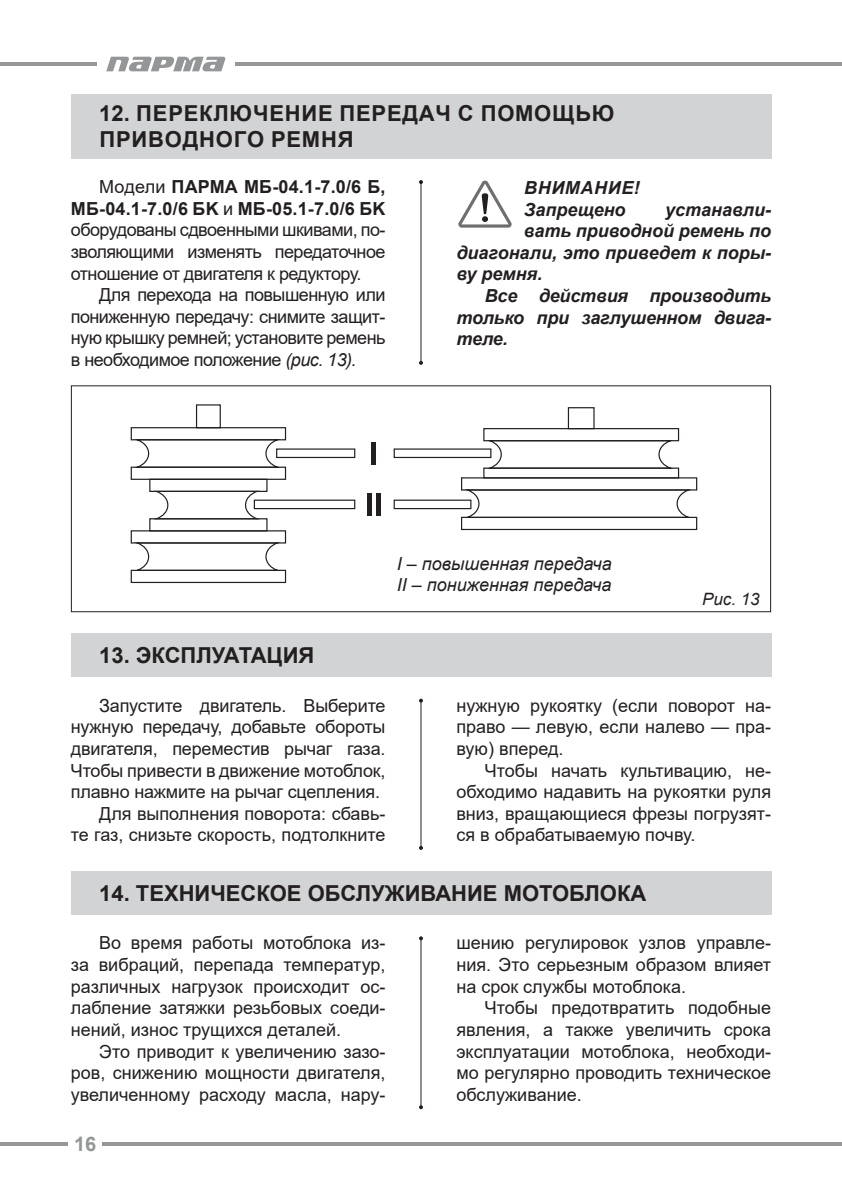
<style>
.page{position:relative;width:842px;height:1191px;background:#fff}
.page>*{position:absolute;margin:0;border:0;box-sizing:border-box;transform-origin:0 0}
.t1{font:700 22px "Arial";color:#231f20}
.t2{font:700 22px/26.4px "Arial";letter-spacing:.035em;color:#231f20}
.t3{font:700 20px "Arial";color:#949698}
.t4{font:18px/21.6px "Arial";letter-spacing:-.01em;color:#231f20;text-align:justify}
.t5{font:italic 700 18px/21.6px "Arial";color:#231f20}
.t6{font:italic 18px/21.6px "Arial";color:#231f20}
.t7{font:italic 17px "Arial";color:#231f20}
.s1{font-weight:700}
.s2{font-style:italic}
</style>
<div class="page">
<hr style="left:102px;top:1142px;width:740px;height:3px;background:#949698">
<svg style="left:0;top:1142px;width:68px;height:3px"></svg>
<hr style="left:235px;top:62px;width:607px;height:4px;background:#949698">
<hr style="left:0;top:62px;width:96px;height:4px;background:#949698">
<svg style="left:106px;top:57px;width:120px;height:14px"></svg>
<hr style="left:420px;top:700px;width:1px;height:148px;background:#231f20">
<svg style="left:419px;top:698px;width:4px;height:4px"></svg>
<svg style="left:419px;top:846px;width:4px;height:4px"></svg>
<div style="left:71px;top:634px;width:700px;height:43px;background:#d1d3d4"></div>
<hr style="left:420px;top:182px;width:1px;height:181px;background:#231f20">
<svg style="left:419px;top:180px;width:4px;height:4px"></svg>
<svg style="left:419px;top:361px;width:4px;height:4px"></svg>
<div style="left:71px;top:94px;width:700px;height:64px;background:#d1d3d4"></div>
<svg style="left:458px;top:181px;width:54px;height:47px"></svg>
<div style="left:131px;top:466px;width:155px;height:14px;border:1px solid #231f20"></div>
<div style="left:131px;top:427px;width:155px;height:13px;border:1px solid #231f20"></div>
<div style="left:131px;top:570px;width:155px;height:13px;border:1px solid #231f20"></div>
<div style="left:131px;top:530px;width:155px;height:13px;border:1px solid #231f20"></div>
<svg style="left:131px;top:438px;width:154px;height:31px"></svg>
<div style="left:483px;top:428px;width:196px;height:13px;border:1px solid #231f20"></div>
<svg style="left:483px;top:439px;width:195px;height:30px"></svg>
<div style="left:149px;top:518px;width:119px;height:13px;border:1px solid #231f20"></div>
<div style="left:149px;top:479px;width:119px;height:13px;border:1px solid #231f20"></div>
<svg style="left:149px;top:490px;width:115px;height:30px"></svg>
<svg style="left:131px;top:542px;width:154px;height:30px"></svg>
<div style="left:461px;top:517px;width:236px;height:13px;border:1px solid #231f20"></div>
<div style="left:461px;top:477px;width:236px;height:13px;border:1px solid #231f20"></div>
<svg style="left:460px;top:489px;width:236px;height:30px"></svg>
<div style="left:276px;top:448px;width:79px;height:10px;border:1px solid #231f20"></div>
<div style="left:394px;top:448px;width:97px;height:10px;border:1px solid #231f20"></div>
<div style="left:254px;top:499px;width:101px;height:10px;border:1px solid #231f20"></div>
<div style="left:394px;top:499px;width:77px;height:10px;border:1px solid #231f20"></div>
<hr style="left:367px;top:493px;width:4px;height:22px;background:#231f20">
<hr style="left:376px;top:493px;width:4px;height:22px;background:#231f20">
<hr style="left:372px;top:442px;width:4px;height:22px;background:#231f20">
<div style="left:196px;top:404px;width:25px;height:24px;border:1px solid #231f20"></div>
<div style="left:568px;top:407px;width:27px;height:22px;border:1px solid #231f20"></div>
<div style="left:71px;top:385px;width:700px;height:227px;border:1px solid #231f20"></div>
<div style="left:71px;top:871px;width:700px;height:43px;background:#d1d3d4"></div>
<hr style="left:420px;top:938px;width:1px;height:169px;background:#231f20">
<svg style="left:419px;top:936px;width:4px;height:4px"></svg>
<svg style="left:419px;top:1105px;width:4px;height:4px"></svg>
<p class="t2" style="left:99px;top:100px;width:517px">12. ПЕРЕКЛЮЧЕНИЕ ПЕРЕДАЧ С ПОМОЩЬЮ<br>ПРИВОДНОГО РЕМНЯ</p>
<p class="t5" style="left:524px;top:177px;width:117px">ВНИМАНИЕ!<br>Запрещено</p>
<p class="t4" style="left:71px;top:176px;width:316px;text-indent:28px">Модели <span class="s1">ПАРМА МБ-04.1-7.0/6 Б, МБ-04.1-7.0/6 БK</span> и <span class="s1">МБ-05.1-7.0/6 БK </span>оборудованы сдвоенными шкивами, по&shy;зволяющими изменять передаточное отношение от двигателя к редуктору.</p>
<p class="t4" style="left:71px;top:284px;width:316px;text-indent:28px">Для перехода на повышенную или пониженную передачу: снимите защит&shy;ную крышку ремней; установите ремень в необходимое положение <span class="s2">(рис. 13).</span></p>
<p class="t5" style="left:665px;top:199px;width:108px">устанавли-</p>
<p class="t5" style="left:524px;top:221px;width:249px">вать приводной ремень по</p>
<p class="t5" style="left:456px;top:242px;width:316px">диагонали, это приведет к поры-</p>
<p class="t5" style="left:456px;top:264px;width:88px">ву ремня.</p>
<p class="t5" style="left:485px;top:285px;width:288px">Все действия производить</p>
<p class="t5" style="left:456px;top:307px;width:316px">только при заглушенном двига-</p>
<p class="t5" style="left:456px;top:329px;width:53px">теле.</p>
<p class="t6" style="left:397px;top:553px;width:216px">I – повышенная передача<br>II – пониженная передача</p>
<p class="t7" style="left:702px;top:588px;width:59px">Рис. 13</p>
<p class="t1" style="left:99px;top:640px;width:217px">13. ЭКСПЛУАТАЦИЯ</p>
<p class="t4" style="left:71px;top:694px;width:316px;text-align:right">Запустите двигатель. Выберите нужную передачу, добавьте обороты двигателя, переместив рычаг газа.<br>Чтобы привести в движение мотоблок, плавно нажмите на рычаг сцепления.<br>Для выполнения поворота: сбавь-<br>те газ, снизьте скорость, подтолкните</p>
<p class="t4" style="left:456px;top:694px;width:316px">нужную рукоятку (если поворот на&shy;право — левую, если налево — пра&shy;вую) вперед.</p>
<p class="t4" style="left:456px;top:759px;width:316px;text-indent:28px">Чтобы начать культивацию, не&shy;обходимо надавить на рукоятки руля вниз, вращающиеся фрезы погрузят&shy;ся в обрабатываемую почву.</p>
<p class="t1" style="left:99px;top:878px;width:549px">14. ТЕХНИЧЕСКОЕ ОБСЛУЖИВАНИЕ МОТОБЛОКА</p>
<p class="t4" style="left:456px;top:932px;width:316px">шению регулировок узлов управле&shy;ния. Это серьезным образом влияет на срок службы мотоблока.</p>
<p class="t4" style="left:456px;top:997px;width:316px;text-indent:28px">Чтобы предотвратить подобные явления, а также увеличить срока эксплуатации мотоблока, необходи&shy;мо регулярно проводить техническое обслуживание.</p>
<p class="t4" style="left:71px;top:932px;width:316px;text-indent:28px">Во время работы мотоблока из&shy;за вибраций, перепада температур, различных нагрузок происходит ос&shy;лабление затяжки резьбовых соеди&shy;нений, износ трущихся деталей.</p>
<p class="t4" style="left:71px;top:1040px;width:316px;text-indent:28px">Это приводит к увеличению зазо&shy;ров, снижению мощности двигателя, увеличенному расходу масла, нару-</p>
<p class="t3" style="left:74px;top:1129px;width:24px">16</p>
</div>
